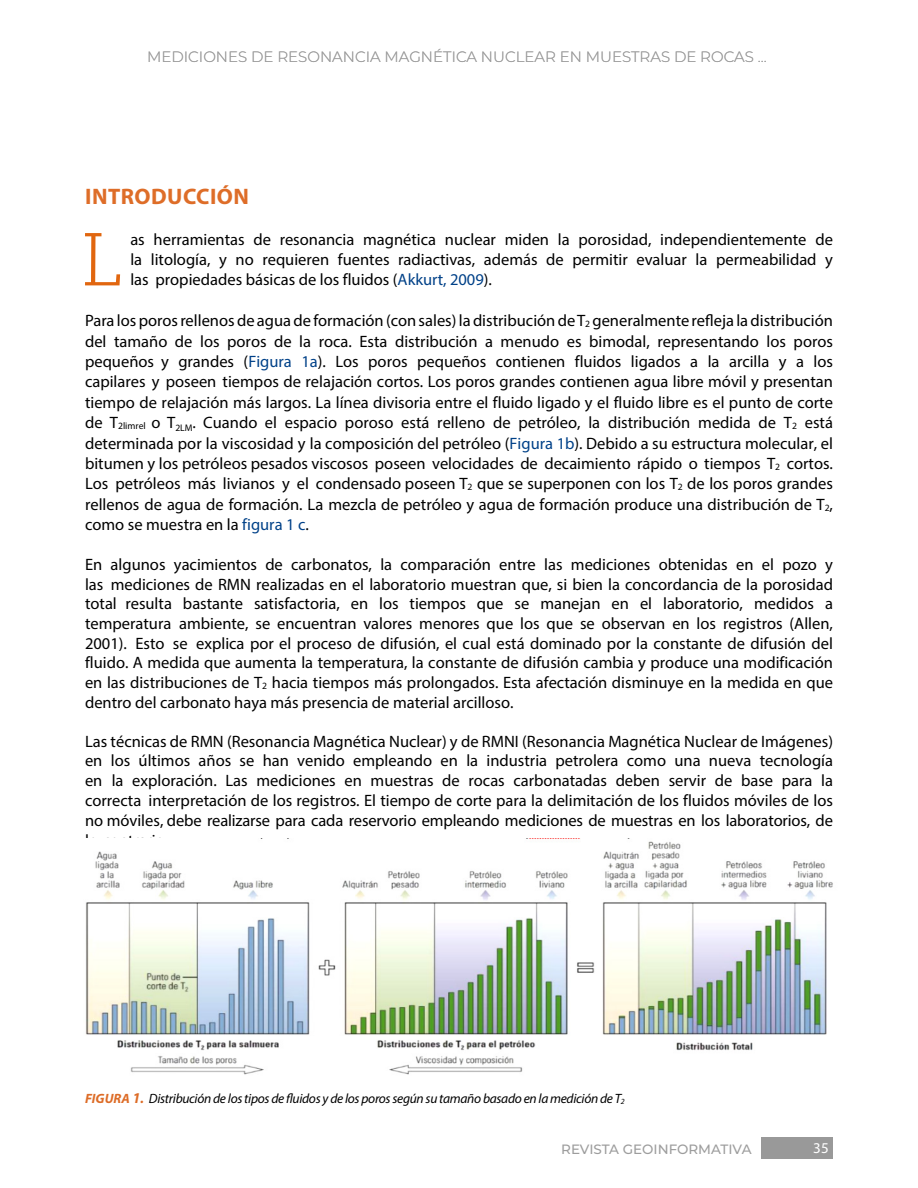
<style>
.page{position:relative;width:918px;height:1188px;background:#fff}
.page>*{position:absolute;margin:0;border:0;box-sizing:border-box;transform-origin:0 0}
.t1{font:300 74.85px "Caecilia LT Std";color:#e1660f}
.t2{font:700 22.5px "Myriad Pro";letter-spacing:.02em;color:#de6d28}
.t3{font:16.5px/20.4px "Myriad Pro";color:#000;text-align:justify}
.t4{font:300 15px "Montserrat";color:#9d9d9d}
.t5{font:15px "Myriad Pro";color:#fff}
.t6{font:italic 13.5px "Myriad Pro";letter-spacing:-.025em;color:#000}
.t7{font:500 13.5px "Montserrat";color:#9d9d9d}
.s1{color:#004188}
.s2{font-size:9.6px}
.s3{font-weight:700;color:#dd6c27}
.s4{font-weight:700;font-size:15px;color:#dd6c27}
</style>
<div class="page">
<div style="left:761px;top:1137px;width:72px;height:21px;background:#999"></div>
<img style="left:85px;top:838px;width:748px;height:237px">
<p class="t4" style="left:147px;top:47px;width:621px">MEDICIONES DE RESONANCIA MAGNÉTICA NUCLEAR EN MUESTRAS DE ROCAS ...</p>
<h2 class="t2" style="left:85px;top:182px;width:165px">INTRODUCCIÓN</h2>
<h1 class="t1" style="left:81px;top:217px;width:43px">L</h1>
<p class="t3" style="left:130px;top:229px;width:704px">as herramientas de resonancia magnética nuclear miden la porosidad, independientemente de la litología, y no requieren fuentes radiactivas, además de permitir evaluar la permeabilidad y las propiedades básicas de los fluidos (<span class="s1">Akkurt, 2009</span>).</p>
<p class="t3" style="left:85px;top:310px;width:750px">Para los poros rellenos de agua de formación (con sales) la distribución de T<span class="s2">2</span> generalmente refleja la distribución del tamaño de los poros de la roca. Esta distribución a menudo es bimodal, representando los poros pequeños y grandes (<span class="s1">Figura 1a</span>). Los poros pequeños contienen fluidos ligados a la arcilla y a los capilares y poseen tiempos de relajación cortos. Los poros grandes contienen agua libre móvil y presentan tiempo de relajación más largos. La línea divisoria entre el fluido ligado y el fluido libre es el punto de corte de T<span class="s2">2limrel</span> o T<sub>2LM</sub>. Cuando el espacio poroso está relleno de petróleo, la distribución medida de T<span class="s2">2</span> está determinada por la viscosidad y la composición del petróleo (<span class="s1">Figura 1b</span>). Debido a su estructura molecular, el bitumen y los petróleos pesados viscosos poseen velocidades de decaimiento rápido o tiempos T<span class="s2">2</span> cortos.<br>Los petróleos más livianos y el condensado poseen T<span class="s2">2</span> que se superponen con los T<span class="s2">2</span> de los poros grandes rellenos de agua de formación. La mezcla de petróleo y agua de formación produce una distribución de T<span class="s2">2</span>, como se muestra en la <span class="s1">figura 1 c</span>.</p>
<p class="t3" style="left:85px;top:554px;width:750px;line-height:19.6px">En algunos yacimientos de carbonatos, la comparación entre las mediciones obtenidas en el pozo y las mediciones de RMN realizadas en el laboratorio muestran que, si bien la concordancia de la porosidad total resulta bastante satisfactoria, en los tiempos que se manejan en el laboratorio, medidos a temperatura ambiente, se encuentran valores menores que los que se observan en los registros (Allen, 2001). Esto se explica por el proceso de difusión, el cual está dominado por la constante de difusión del fluido. A medida que aumenta la temperatura, la constante de difusión cambia y produce una modificación en las distribuciones de T<span class="s2">2</span> hacia tiempos más prolongados. Esta afectación disminuye en la medida en que dentro del carbonato haya más presencia de material arcilloso.</p>
<p class="t3" style="left:85px;top:731px;width:750px;line-height:19.8px">Las técnicas de RMN (Resonancia Magnética Nuclear) y de RMNI (Resonancia Magnética Nuclear de Imágenes) en los últimos años se han venido empleando en la industria petrolera como una nueva tecnología en la exploración. Las mediciones en muestras de rocas carbonatadas deben servir de base para la correcta interpretación de los registros. El tiempo de corte para la delimitación de los fluidos móviles de los no móviles, debe realizarse para cada reservorio empleando mediciones de muestras en los laboratorios, de</p>
<p class="t6" style="left:85px;top:1090px;width:541px"><span class="s3">FIGURA</span> <span class="s4">1</span><span class="s3">.</span> Distribución de los tipos de fluidos y de los poros según su tamaño basado en la medición de T<sub>2</sub></p>
<p class="t7" style="left:561px;top:1139px;width:192px">REVISTA GEOINFORMATIVA</p>
<p class="t5" style="left:813px;top:1139px;width:17px">35</p>
</div>
